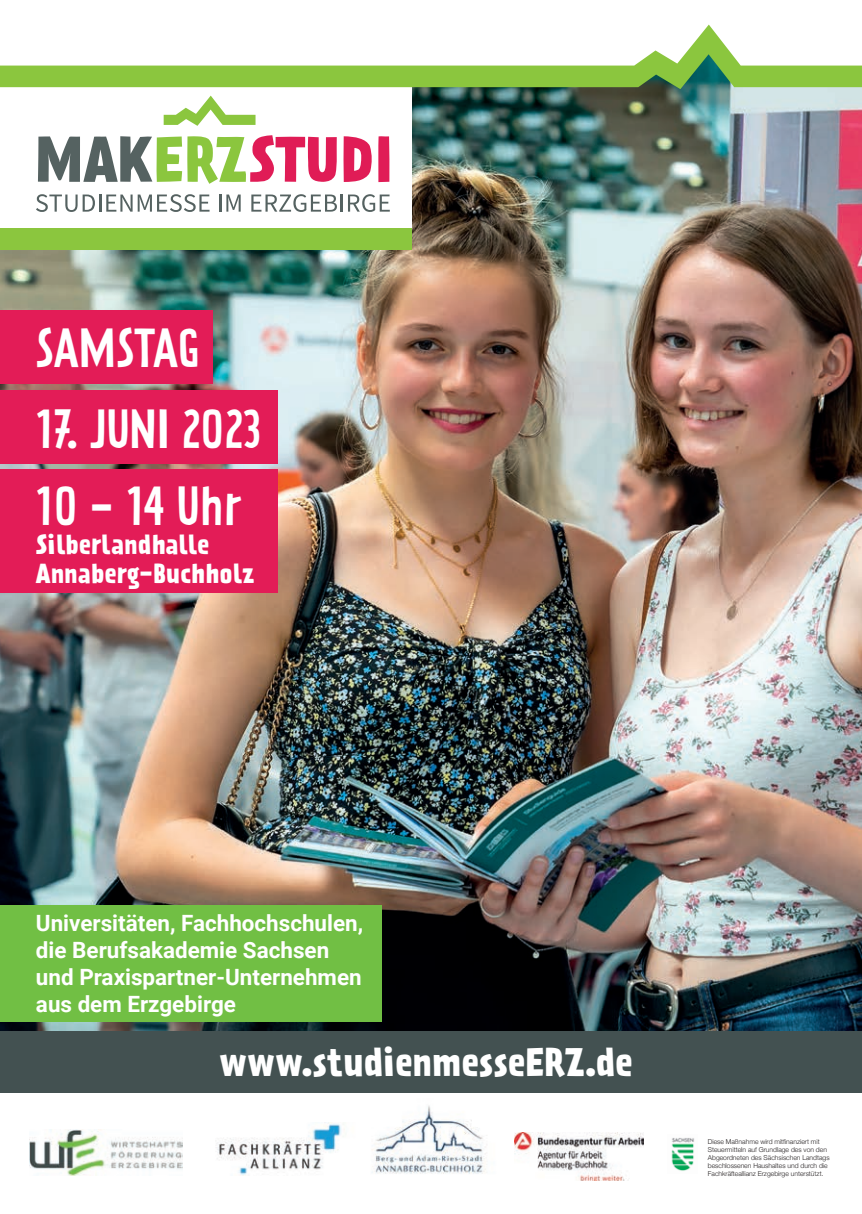
<style>
.page{position:relative;width:862px;height:1214px;background:#fff}
.page>*{position:absolute;margin:0;border:0;box-sizing:border-box;transform-origin:0 0}
.t1{font:48.6px/76px "Prater Sans";color:#fff}
.t2{font:700 35.4px "Prater Sans";color:#fff}
.t3{font:700 24.4px/29.2px "Prater Sans";letter-spacing:.01em;color:#fff}
.t4{font:700 22.4px/27px "Roboto";color:#fff}
.t5{font:300 6.8px/8.2px "Helvetica Neue";color:#231f20}
</style>
<div class="page">
<img style="left:0;top:89px;width:862px;height:941px">
<img style="left:30px;top:1129px;width:152px;height:46px">
<img style="left:216px;top:1122px;width:129px;height:53px">
<img style="left:371px;top:1105px;width:115px;height:69px">
<img style="left:514px;top:1132px;width:129px;height:48px">
<div style="left:0;top:81px;width:411px;height:156px;background:#fff"></div>
<svg style="left:164px;top:96px;width:91px;height:30px"></svg>
<svg style="left:38px;top:135px;width:299px;height:49px"></svg>
<svg style="left:343px;top:136px;width:29px;height:46px"></svg>
<svg style="left:378px;top:136px;width:11px;height:46px"></svg>
<svg style="left:36px;top:194px;width:173px;height:18px"></svg>
<svg style="left:219px;top:194px;width:22px;height:18px"></svg>
<svg style="left:251px;top:194px;width:139px;height:18px"></svg>
<div style="left:0;top:310px;width:213px;height:73px;background:#e31c57"></div>
<div style="left:0;top:390px;width:278px;height:73px;background:#e31c57"></div>
<div style="left:0;top:469px;width:278px;height:124px;background:#e31c57"></div>
<svg style="left:0;top:25px;width:862px;height:64px"></svg>
<div style="left:0;top:228px;width:411px;height:22px;background:#8bc63e"></div>
<div style="left:0;top:904px;width:382px;height:117px;background:#71bf44"></div>
<div style="left:0;top:1030px;width:862px;height:62px;background:#435151"></div>
<img style="left:671px;top:1138px;width:23px;height:33px">
<h1 class="t1" style="left:36px;top:311px;width:165px">SAMSTAG</h1>
<h1 class="t1" style="left:36px;top:392px;width:227px">17. JUNI 2023<br>10 − 14 Uhr</h1>
<h3 class="t3" style="left:36px;top:530px;width:220px">Silberlandhalle<br>Annaberg-Buchholz</h3>
<h3 class="t4" style="left:36px;top:908px;width:329px">Universitäten, Fachhochschulen, die Berufsakademie Sachsen und Praxispartner-Unternehmen aus dem Erzgebirge</h3>
<h2 class="t2" style="left:219px;top:1038px;width:415px">www.studienmesseERZ.de</h2>
<p class="t5" style="left:708px;top:1136px;width:123px">Diese Maßnahme wird mitfinanziert mit Steuermitteln auf Grundlage des von den Abgeordneten des Sächsischen Landtags beschlossenen Haushaltes und durch die Fachkräfteallianz Erzgebirge unterstützt.</p>
</div>
